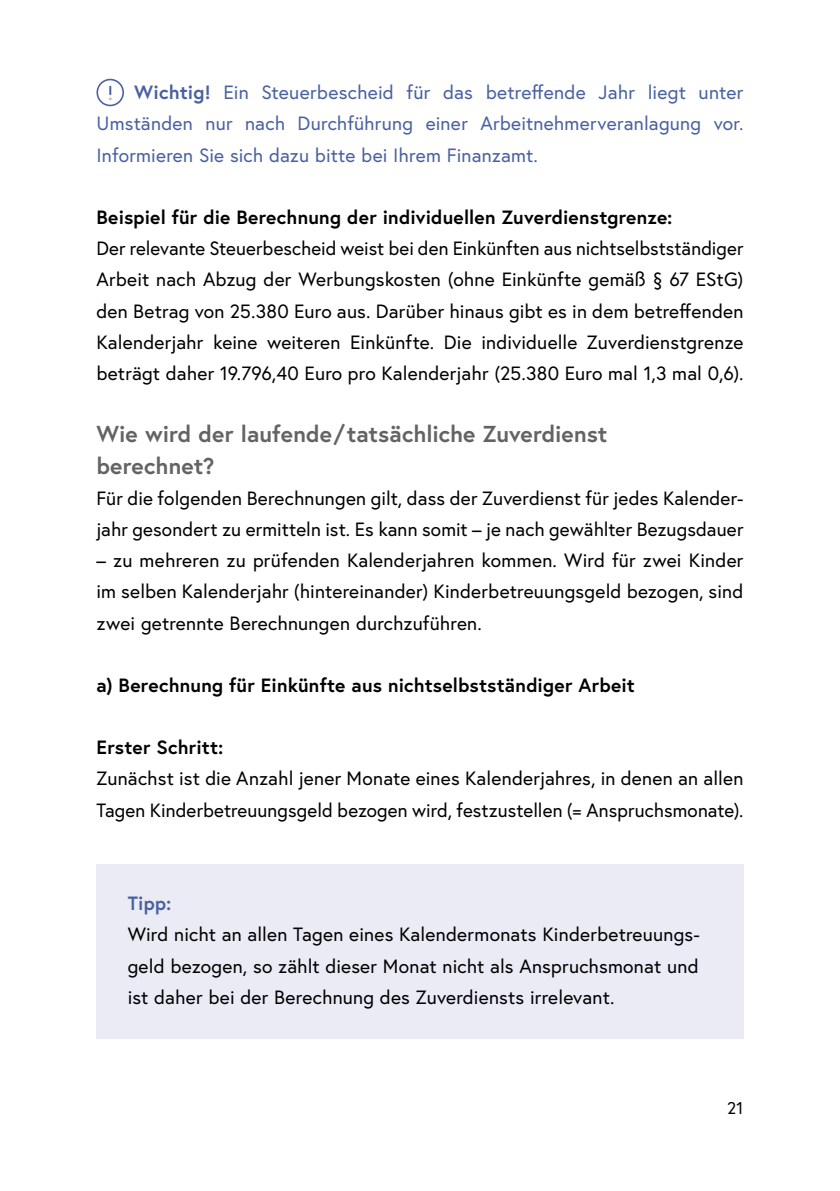
<style>
.page{position:relative;width:840px;height:1191px;background:#fff}
.page>*{position:absolute;margin:0;border:0;box-sizing:border-box;transform-origin:0 0}
.h3_ohne_Nummerierung{font:700 23px/31.2px "Europa Austria";letter-spacing:.005em;color:#636362}
.p_Abstand_danach{font:19.2px/31.2px "Europa Austria";letter-spacing:.005em;color:#000;text-align:justify}
.p_Abstand_danach-2{font:19.2px/31.2px "Europa Austria";letter-spacing:.005em;color:#4961a0;text-align:justify}
.Infobox_p_Infobox_letzter_Absatz{font:19.2px/31.2px "Europa Austria";letter-spacing:.01em;color:#000;text-align:justify}
.p_Abstand_danach-3{font:700 19.2px "Europa Austria";letter-spacing:.01em;color:#000}
.Infobox_p_Infobox_Titel{font:700 19.2px "Europa Austria";color:#4961a0}
.t1{font:17px "Europa Austria";color:#000}
.s1{font-weight:700}
</style>
<div class="page">
<div style="left:96px;top:864px;width:647px;height:81px;background:#eaebf5"></div>
<div style="left:96px;top:895px;width:647px;height:144px;background:#eaebf5"></div>
<div style="left:96px;top:79px;width:28px;height:27px;border:2px solid #4961a0;border-radius:50%"></div>
<svg style="left:109px;top:87px;width:3px;height:13px"></svg>
<p class="p_Abstand_danach-2" style="left:96px;top:77px;width:648px;text-indent:38px"><span class="s1">Wichtig!</span> Ein Steuerbescheid fü r das betreffende Jahr liegt unter Umstä nden nur nach Durchfü hrung einer Arbeitnehmerveranlagung vor.<br>Informieren Sie sich dazu bitte bei Ihrem Finanzamt.</p>
<p class="p_Abstand_danach-3" style="left:96px;top:204px;width:577px">Beispiel für die Berechnung der individuellen Zuverdienstgrenze:</p>
<p class="p_Abstand_danach" style="left:96px;top:232px;width:648px">Der relevante Steuerbescheid weist bei den Einkü nften aus nichtselbststä ndiger Arbeit nach Abzug der Werbungskosten (ohne Einkü nfte gemä ß § 67 EStG) den Betrag von 25.380 Euro aus. Darü ber hinaus gibt es in dem betreffenden Kalenderjahr keine weiteren Einkü nfte. Die individuelle Zuverdienstgrenze beträgt daher 19.796,40 Euro pro Kalenderjahr (25.380 Euro mal 1,3 mal 0,6).</p>
<h3 class="h3_ohne_Nummerierung" style="left:96px;top:418px;width:512px">Wie wird der laufende/tatsächliche Zuverdienst berechnet?</h3>
<p class="p_Abstand_danach" style="left:96px;top:482px;width:648px">Für die folgenden Berechnungen gilt, dass der Zuverdienst für jedes Kalender&shy;jahr gesondert zu ermitteln ist. Es kann somit – je nach gewä hlter Bezugsdauer</p>
<p class="p_Abstand_danach" style="left:96px;top:544px;width:648px">– zu mehreren zu prüfenden Kalenderjahren kommen. Wird für zwei Kinder im selben Kalenderjahr (hintereinander) Kinderbetreuungsgeld bezogen, sind zwei getrennte Berechnungen durchzufü hren.</p>
<p class="p_Abstand_danach-3" style="left:96px;top:672px;width:539px">a) Berechnung für Einkünfte aus nichtselbstständiger Arbeit</p>
<p class="p_Abstand_danach-3" style="left:96px;top:734px;width:128px">Erster Schritt:</p>
<p class="p_Abstand_danach" style="left:96px;top:763px;width:648px">Zunächst ist die Anzahl jener Monate eines Kalenderjahres, in denen an allen<br>Tagen Kinderbetreuungsgeld bezogen wird, festzustellen (= Anspruchsmonate).</p>
<p class="Infobox_p_Infobox_Titel" style="left:128px;top:890px;width:45px">Tipp:</p>
<p class="Infobox_p_Infobox_letzter_Absatz" style="left:128px;top:918px;width:573px">Wird nicht an allen Tagen eines Kalendermonats Kinderbetreuungs&shy;geld bezogen, so zählt dieser Monat nicht als Anspruchsmonat und ist daher bei der Berechnung des Zuverdiensts irrelevant.</p>
<p class="t1" style="left:726px;top:1096px;width:18px">21</p>
</div>
